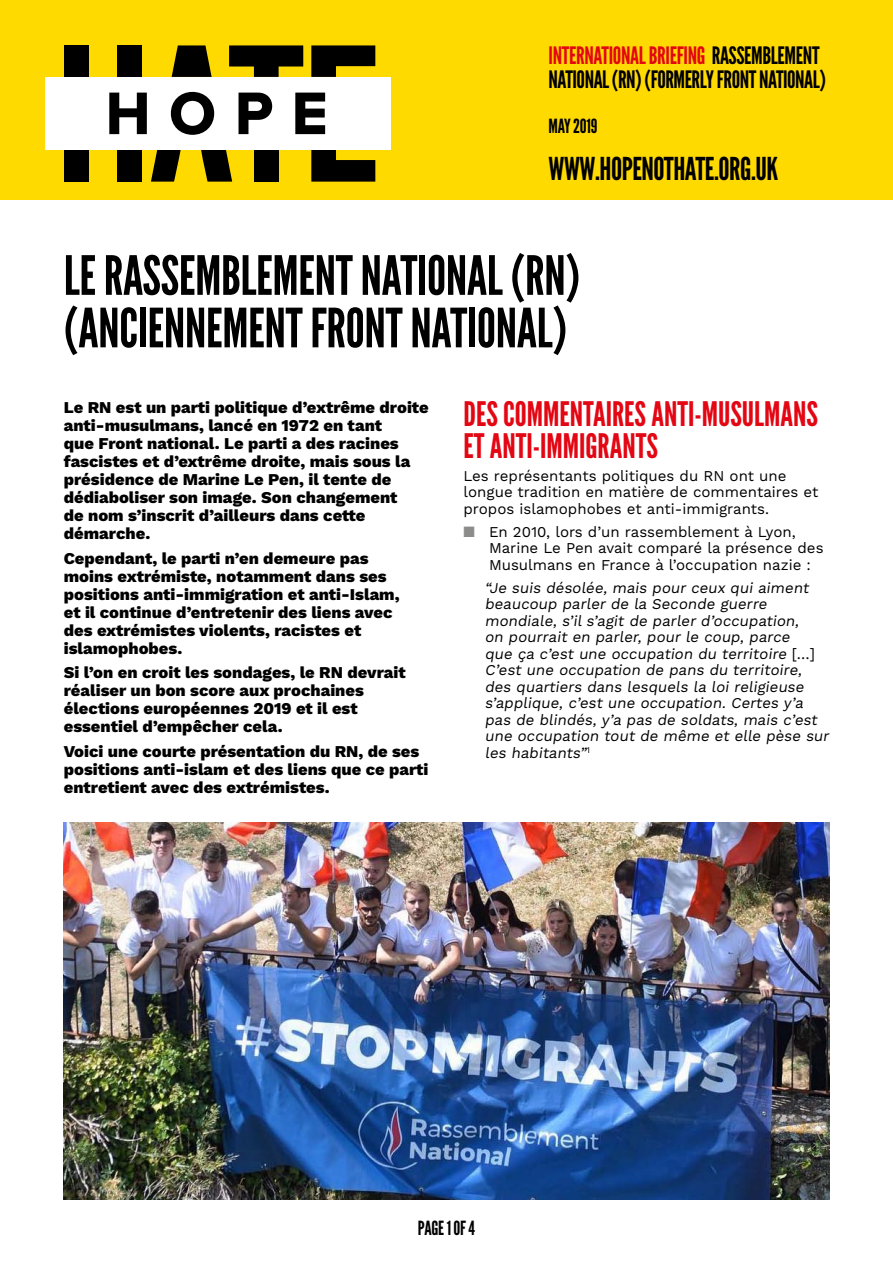
<style>
.page{position:relative;width:893px;height:1263px;background:#fff}
.page>*{position:absolute;margin:0;border:0;box-sizing:border-box;transform-origin:0 0}
.t1{font:54px/52.5px "League Gothic";letter-spacing:-.005em;color:#000}
.t2{font:33.75px/32.2px "League Gothic";color:#e30613}
.t3{font:31.5px "League Gothic";letter-spacing:-.015em;color:#000}
.t4{font:24px/24px "League Gothic";letter-spacing:-.015em;color:#000}
.t5{font:19.5px "League Gothic";letter-spacing:-.015em;color:#000}
.t6{font:800 16.5px/18px "Work Sans";color:#000}
.t7{font:15px/16.5px "Work Sans";color:#000}
.s1{color:#e30613}
.s2{color:#8c8c8b}
</style>
<div class="page">
<div style="left:0;top:0;width:893px;height:200px;background:#ffda00"></div>
<div style="left:117px;top:45px;width:25px;height:32px;background:#000"></div>
<div style="left:64px;top:150px;width:25px;height:32px;background:#000"></div>
<div style="left:64px;top:45px;width:25px;height:32px;background:#000"></div>
<svg style="left:151px;top:150px;width:30px;height:32px"></svg>
<svg style="left:229px;top:45px;width:74px;height:32px"></svg>
<div style="left:117px;top:150px;width:25px;height:32px;background:#000"></div>
<svg style="left:201px;top:150px;width:31px;height:32px"></svg>
<svg style="left:172px;top:45px;width:40px;height:32px"></svg>
<div style="left:254px;top:150px;width:25px;height:32px;background:#000"></div>
<svg style="left:311px;top:45px;width:64px;height:32px"></svg>
<svg style="left:311px;top:150px;width:64px;height:32px"></svg>
<div style="left:46px;top:77px;width:345px;height:73px;background:#fff"></div>
<svg style="left:109px;top:93px;width:38px;height:41px"></svg>
<svg style="left:171px;top:92px;width:43px;height:43px"></svg>
<svg style="left:239px;top:93px;width:33px;height:41px"></svg>
<svg style="left:295px;top:93px;width:30px;height:41px"></svg>
<img style="left:64px;top:823px;width:765px;height:376px">
<h3 class="t4" style="left:549px;top:44px;width:279px"><span class="s1">INTERNATIONAL BRIEFING</span> RASSEMBLEMENT<br>NATIONAL (RN) (FORMERLY FRONT NATIONAL)</h3>
<p class="t5" style="left:549px;top:115px;width:50px">MAY 2019</p>
<h3 class="t3" style="left:549px;top:150px;width:231px">WWW.HOPENOTHATE.ORG.UK</h3>
<h1 class="t1" style="left:64px;top:250px;width:518px">LE RASSEMBLEMENT NATIONAL (RN) (ANCIENNEMENT FRONT NATIONAL)</h1>
<p class="t6" style="left:64px;top:400px;width:367px">Le RN est un parti politique d’extrême droite anti-musulmans, lancé en 1972 en tant<br>que Front national. Le parti a des racines fascistes et d’extrême droite, mais sous la présidence de Marine Le Pen, il tente de dédiaboliser son image. Son changement<br>de nom s’inscrit d’ailleurs dans cette démarche.</p>
<p class="t6" style="left:64px;top:550px;width:337px">Cependant, le parti n’en demeure pas moins extrémiste, notamment dans ses positions anti-immigration et anti-Islam, et il continue d’entretenir des liens avec des extrémistes violents, racistes et islamophobes.</p>
<p class="t6" style="left:64px;top:664px;width:343px">Si l’on en croit les sondages, le RN devrait réaliser un bon score aux prochaines élections européennes 2019 et il est essentiel d’empêcher cela.</p>
<p class="t6" style="left:64px;top:743px;width:366px">Voici une courte présentation du RN, de ses positions anti-islam et des liens que ce parti entretient avec des extrémistes.</p>
<h2 class="t2" style="left:463px;top:398px;width:356px">DES COMMENTAIRES ANTI-MUSULMANS<br>ET ANTI-IMMIGRANTS</h2>
<p class="t7" style="left:463px;top:468px;width:356px">Les représentants politiques du RN ont une longue tradition en matière de commentaires et propos islamophobes et anti-immigrants.</p>
<p class="t7" style="left:489px;top:524px;width:336px;text-indent:-26px"><span class="s2">■</span> En 2010, lors d’un rassemblement à Lyon,<br>Marine Le Pen avait comparé la présence des<br>Musulmans en France à l’occupation nazie :</p>
<p class="t7" style="left:485px;top:580px;width:348px">“Je suis désolée, mais pour ceux qui aiment beaucoup parler de la Seconde guerre mondiale, s’il s’agit de parler d’occupation,<br>on pourrait en parler, pour le coup, parce<br>que ça c’est une occupation du territoire [ … ] C’est une occupation de pans du territoire, des quartiers dans lesquels la loi religieuse s’applique, c’est une occupation. Certes y’a pas de blindés, y’a pas de soldats, mais c’est une occupation tout de même et elle pèse sur les habitants”<sup>1</sup></p>
<p class="t5" style="left:418px;top:1216px;width:59px">PAGE 1 OF 4</p>
</div>
